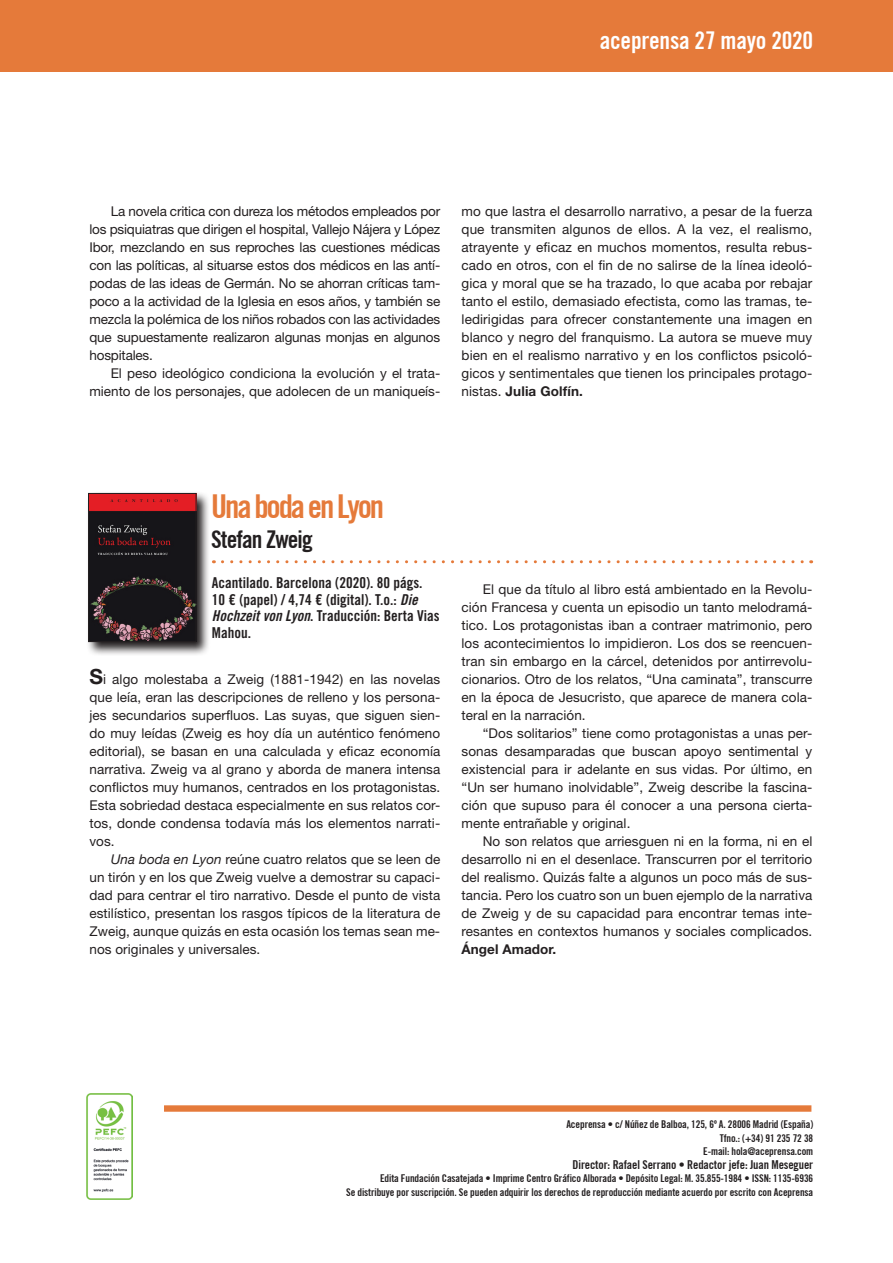
<style>
.page{position:relative;width:893px;height:1263px;background:#fff}
.page>*{position:absolute;margin:0;border:0;box-sizing:border-box;transform-origin:0 0}
.t1{font:32.25px "Trade Gothic Bold Cond Twenty";letter-spacing:-.07em;color:#e57a3a}
.t2{font:24px "Trade Gothic Bold Cond Twenty";letter-spacing:-.01em;color:#fff}
.t3{font:24px "Trade Gothic Bold Cond Twenty";letter-spacing:-.04em;color:#231f20}
.t4{font:15px/16.5px "Trade Gothic LT Std Bd Cn 20";color:#231f20}
.t5{font:13.5px/18px "Helvetica Neue LT Std";letter-spacing:.005em;color:#231f20;text-align:justify}
.t6{font:700 13.5px "Helvetica Neue LT Std";letter-spacing:.005em;color:#231f20}
.t7{font:12px "Trade Gothic Bold Cond Twenty";letter-spacing:-.01em;color:#231f20}
.t8{font:10.5px/13.5px "Trade Gothic Bold Cond Twenty";letter-spacing:-.01em;color:#231f20;text-align:right}
.s1{font-weight:700}
.s2{font-family:"Trade Gothic LT Std Bd Cn 20 Obl"}
.s3{font-weight:700;font-size:21px}
.s4{font-style:italic}
</style>
<div class="page">
<div style="left:0;top:0;width:893px;height:72px;background:#e57a3a"></div>
<svg style="left:164px;top:1105px;width:647px;height:7px;background:#e7854b"></svg>
<svg style="left:222px;top:560px;width:590px;height:3px"></svg>
<svg style="left:88px;top:492px;width:121px;height:163px;background:#999797"></svg>
<img style="left:90px;top:495px;width:104px;height:145px">
<div style="left:88px;top:493px;width:108px;height:149px;border:1px solid #231f20"></div>
<img style="left:87px;top:1093px;width:45px;height:106px">
<h2 class="t2" style="left:600px;top:26px;width:215px">aceprensa 27 mayo 2020</h2>
<p class="t5" style="left:89px;top:202px;width:352px;text-indent:21px">La novela critica con dureza los métodos empleados por los psiquiatras que dirigen el hospital, Vallejo Nájera y López Ibor, mezclando en sus reproches las cuestiones médicas con las políticas, al situarse estos dos médicos en las antí&shy;podas de las ideas de Germán. No se ahorran críticas tam&shy;poco a la actividad de la Iglesia en esos años, y también se mezcla la polémica de los niños robados con las actividades que supuestamente realizaron algunas monjas en algunos hospitales.</p>
<p class="t5" style="left:89px;top:364px;width:352px;text-align:right">El peso ideológico condiciona la evolución y el trata&shy;miento de los personajes, que adolecen de un maniqueís-</p>
<p class="t5" style="left:461px;top:202px;width:352px">mo que lastra el desarrollo narrativo, a pesar de la fuerza que transmiten algunos de ellos. A la vez, el realismo, atrayente y eficaz en muchos momentos, resulta rebus&shy;cado en otros, con el fin de no salirse de la línea ideoló&shy;gica y moral que se ha trazado, lo que acaba por rebajar tanto el estilo, demasiado efectista, como las tramas, te&shy;ledirigidas para ofrecer constantemente una imagen en blanco y negro del franquismo. La autora se mueve muy bien en el realismo narrativo y en los conflictos psicoló&shy;gicos y sentimentales que tienen los principales protago&shy;nistas. <span class="s1">Julia Golfín.</span></p>
<h1 class="t1" style="left:211px;top:487px;width:174px">Una boda en Lyon</h1>
<h2 class="t3" style="left:211px;top:525px;width:103px">Stefan Zweig</h2>
<p class="t4" style="left:212px;top:574px;width:229px">Acantilado. Barcelona (2020). 80 págs.<br>10 € (papel) / 4,74 € (digital). T.o.: <span class="s2">Die<br>Hochzeit von Lyon</span>. Traducción: Berta Vias<br>Mahou.</p>
<p class="t5" style="left:89px;top:670px;width:352px"><span class="s3">S</span>i algo molestaba a Zweig (1881-1942) en las novelas que leía, eran las descripciones de relleno y los persona&shy;jes secundarios superfluos. Las suyas, que siguen sien&shy;do muy leídas (Zweig es hoy día un auténtico fenómeno editorial), se basan en una calculada y eficaz economía narrativa. Zweig va al grano y aborda de manera intensa conflictos muy humanos, centrados en los protagonistas.<br>Esta sobriedad destaca especialmente en sus relatos cor&shy;tos, donde condensa todavía más los elementos narrati&shy;vos.</p>
<p class="t5" style="left:89px;top:850px;width:352px;text-indent:21px"><span class="s4">Una boda en Lyon</span> reúne cuatro relatos que se leen de un tirón y en los que Zweig vuelve a demostrar su capaci&shy;dad para centrar el tiro narrativo. Desde el punto de vista estilístico, presentan los rasgos típicos de la literatura de Zweig, aunque quizás en esta ocasión los temas sean me&shy;nos originales y universales.</p>
<p class="t5" style="left:462px;top:580px;width:352px;text-indent:21px">El que da título al libro está ambientado en la Revolu&shy;ción Francesa y cuenta un episodio un tanto melodramá&shy;tico. Los protagonistas iban a contraer matrimonio, pero los acontecimientos lo impidieron. Los dos se reencuen&shy;tran sin embargo en la cárcel, detenidos por antirrevolu&shy;cionarios. Otro de los relatos, “Una caminata”, transcurre en la época de Jesucristo, que aparece de manera cola&shy;teral en la narración.</p>
<p class="t5" style="left:462px;top:724px;width:352px;text-indent:21px">“Dos solitarios” tiene como protagonistas a unas per&shy;sonas desamparadas que buscan apoyo sentimental y existencial para ir adelante en sus vidas. Por último, en “Un ser humano inolvidable”, Zweig describe la fascina&shy;ción que supuso para él conocer a una persona cierta&shy;mente entrañable y original.</p>
<p class="t5" style="left:462px;top:832px;width:352px;text-indent:21px">No son relatos que arriesguen ni en la forma, ni en el desarrollo ni en el desenlace. Transcurren por el territorio del realismo. Quizás falte a algunos un poco más de sus&shy;tancia. Pero los cuatro son un buen ejemplo de la narrativa de Zweig y de su capacidad para encontrar temas inte&shy;resantes en contextos humanos y sociales complicados.</p>
<p class="t6" style="left:462px;top:941px;width:96px">Ángel Amador.</p>
<p class="t8" style="left:566px;top:1117px;width:248px">Aceprensa • c/ Núñez de Balboa, 125, 6º A. 28006 Madrid (España)<br>Tfno.: (+34) 91 235 72 38<br>E-mail: hola@aceprensa.com</p>
<p class="t7" style="left:573px;top:1157px;width:242px">Director: Rafael Serrano • Redactor jefe: Juan Meseguer</p>
<p class="t8" style="left:346px;top:1171px;width:469px">Edita Fundación Casatejada • Imprime Centro Gráfico Alborada • Depósito Legal: M. 35.855-1984 • ISSN: 1135-6936<br>Se distribuye por suscripción. Se pueden adquirir los derechos de reproducción mediante acuerdo por escrito con Aceprensa</p>
</div>
